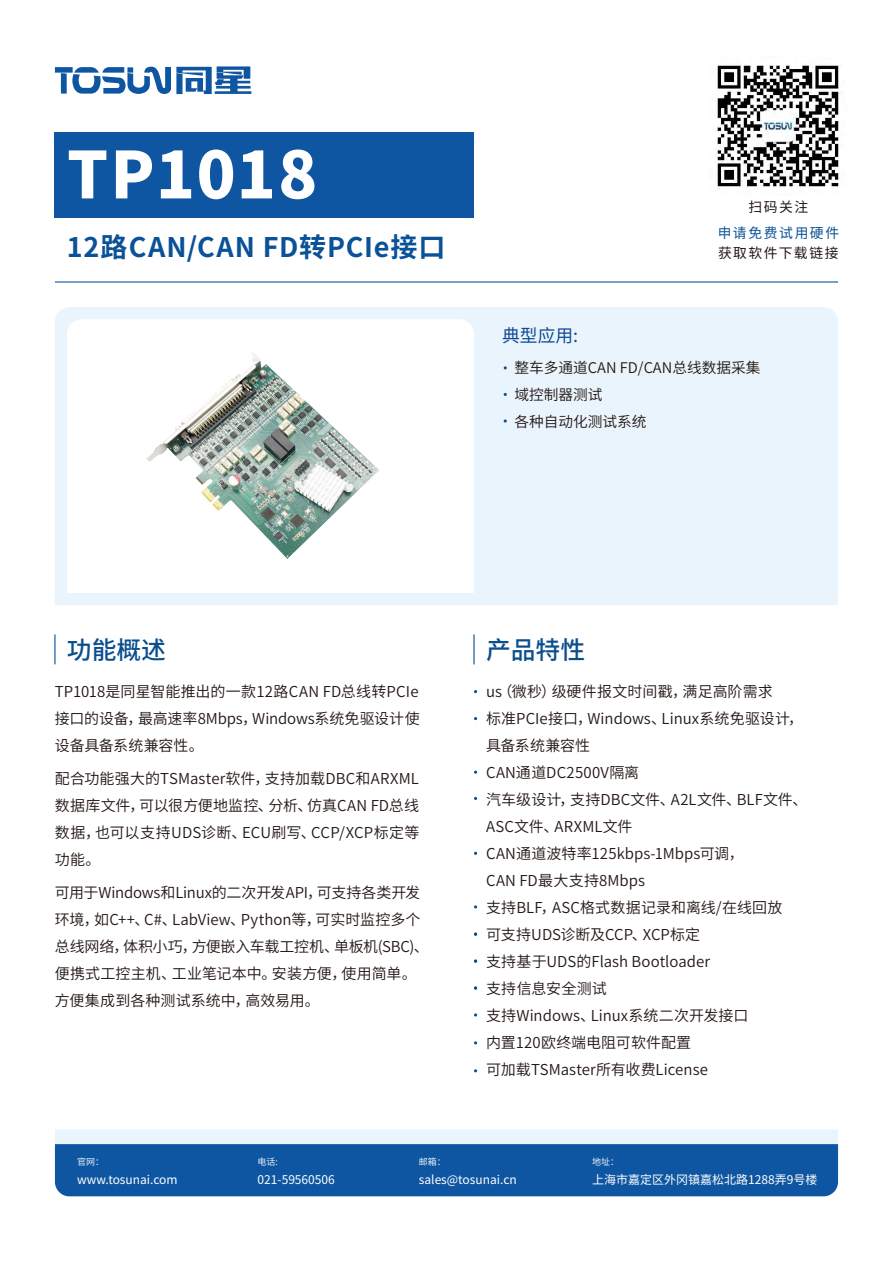
<style>
.page{position:relative;width:893px;height:1263px;background:#fff}
.page>*{position:absolute;margin:0;border:0;box-sizing:border-box;transform-origin:0 0}
.t1{font:800 64.5px "Source Han Sans SC";letter-spacing:.02em;color:#fff}
.t2{font:700 27px "Source Han Sans SC";letter-spacing:.035em;color:#0a5197}
.t3{font:500 24.75px "Source Han Sans SC";color:#0b4e8d}
.t4{font:17.7px "Source Han Sans SC";color:#124b94}
.t5{font:15px/27px "Source Han Sans SC";letter-spacing:.005em;color:#221714;text-align:justify}
.t6{font:14.7px/27px "Source Han Sans SC";color:#221714}
.t7{font:13.8px "Source Han Sans SC";letter-spacing:.105em;color:#231815}
.t8{font:13.8px "Source Han Sans SC";letter-spacing:.115em;color:#0d5297}
.t9{font:12px "Source Han Sans SC";color:#fff}
.t10{font:9px "Source Han Sans SC";color:#fff}
</style>
<div class="page">
<hr style="left:55px;top:281px;width:783px;height:2px;background:#0e56a2">
<div style="left:55px;top:307px;width:783px;height:298px;background:#e9f4fc"></div>
<svg style="left:67px;top:319px;width:407px;height:274px"></svg>
<div style="left:55px;top:67px;width:18px;height:6px;background:#0e56a2"></div>
<div style="left:61px;top:73px;width:6px;height:21px;background:#0e56a2"></div>
<svg style="left:72px;top:66px;width:179px;height:28px"></svg>
<div style="left:55px;top:133px;width:419px;height:85px;background:#0e56a2"></div>
<svg style="left:504px;top:419px;width:3px;height:4px"></svg>
<hr style="left:54px;top:634px;width:2px;height:30px;background:#0b4e8d">
<hr style="left:473px;top:634px;width:2px;height:30px;background:#0b4e8d">
<svg style="left:474px;top:959px;width:3px;height:4px"></svg>
<svg style="left:55px;top:1130px;width:783px;height:66px;background:#3d78b5"></svg>
<img style="left:145px;top:346px;width:239px;height:214px">
<img style="left:717px;top:65px;width:123px;height:125px">
<h1 class="t1" style="left:67px;top:138px;width:252px">TP1018</h1>
<h2 class="t2" style="left:67px;top:232px;width:380px">12路CAN/CAN FD转PCIe接口</h2>
<p class="t7" style="left:748px;top:199px;width:61px">扫码关注</p>
<p class="t8" style="left:718px;top:225px;width:123px">申请免费试用硬件</p>
<p class="t7" style="left:718px;top:245px;width:122px">获取软件下载链接</p>
<p class="t4" style="left:502px;top:325px;width:78px">典型应用:</p>
<p class="t6" style="left:514px;top:354px;width:247px">整车多通道CAN FD/CAN总线数据采集域控制器测试<br>各种自动化测试系统</p>
<h3 class="t3" style="left:67px;top:636px;width:101px">功能概述</h3>
<p class="t5" style="left:55px;top:679px;width:366px">TP1018是同星智能推出的一款12路CAN FD总线转PCIe接口的设备，最高速率8Mbps，Windows系统免驱设计使设备具备系统兼容性。</p>
<p class="t5" style="left:55px;top:766px;width:366px">配合功能强大的TSMaster软件，支持加载DBC和ARXML数据库文件，可以很方便地监控、分析、仿真CAN FD总线数据，也可以支持UDS诊断、ECU刷写、CCP/XCP标定等功能。</p>
<p class="t5" style="left:55px;top:880px;width:375px;text-align:left">可用于Windows和Linux的二次开发API，可支持各类开发环境，如C++、C#、LabView、Python等，可实时监控多个总线网络，体积小巧，方便嵌入车载工控机、单板机(SBC)、便携式工控主机、工业笔记本中。安装方便，使用简单。方便集成到各种测试系统中，高效易用。</p>
<h3 class="t3" style="left:486px;top:636px;width:101px">产品特性</h3>
<p class="t5" style="left:486px;top:679px;width:323px;text-align:left">us（微秒）级硬件报文时间戳，满足高阶需求<br>标准PCIe接口，Windows、Linux系统免驱设计，具备系统兼容性<br>CAN通道DC2500V隔离<br>汽车级设计，支持DBC文件、A2L文件、BLF文件、<br>ASC文件、ARXML文件<br>CAN通道波特率125kbps-1Mbps可调，<br>CAN FD最大支持8Mbps<br>支持BLF，ASC格式数据记录和离线/在线回放<br>可支持UDS诊断及CCP、XCP标定<br>支持基于UDS的Flash Bootloader<br>支持信息安全测试<br>支持Windows、Linux系统二次开发接口<br>内置120欧终端电阻可软件配置<br>可加载TSMaster所有收费License</p>
<p class="t10" style="left:77px;top:1156px;width:28px">官网：</p>
<p class="t9" style="left:77px;top:1173px;width:102px">www.tosunai.com</p>
<p class="t10" style="left:258px;top:1156px;width:22px">电话:</p>
<p class="t9" style="left:258px;top:1173px;width:79px">021-59560506</p>
<p class="t10" style="left:419px;top:1156px;width:28px">邮箱：</p>
<p class="t9" style="left:419px;top:1173px;width:99px">sales@tosunai.cn</p>
<p class="t10" style="left:592px;top:1156px;width:28px">地址：</p>
<p class="t9" style="left:592px;top:1173px;width:227px">上海市嘉定区外冈镇嘉松北路1288弄9号楼</p>
</div>
